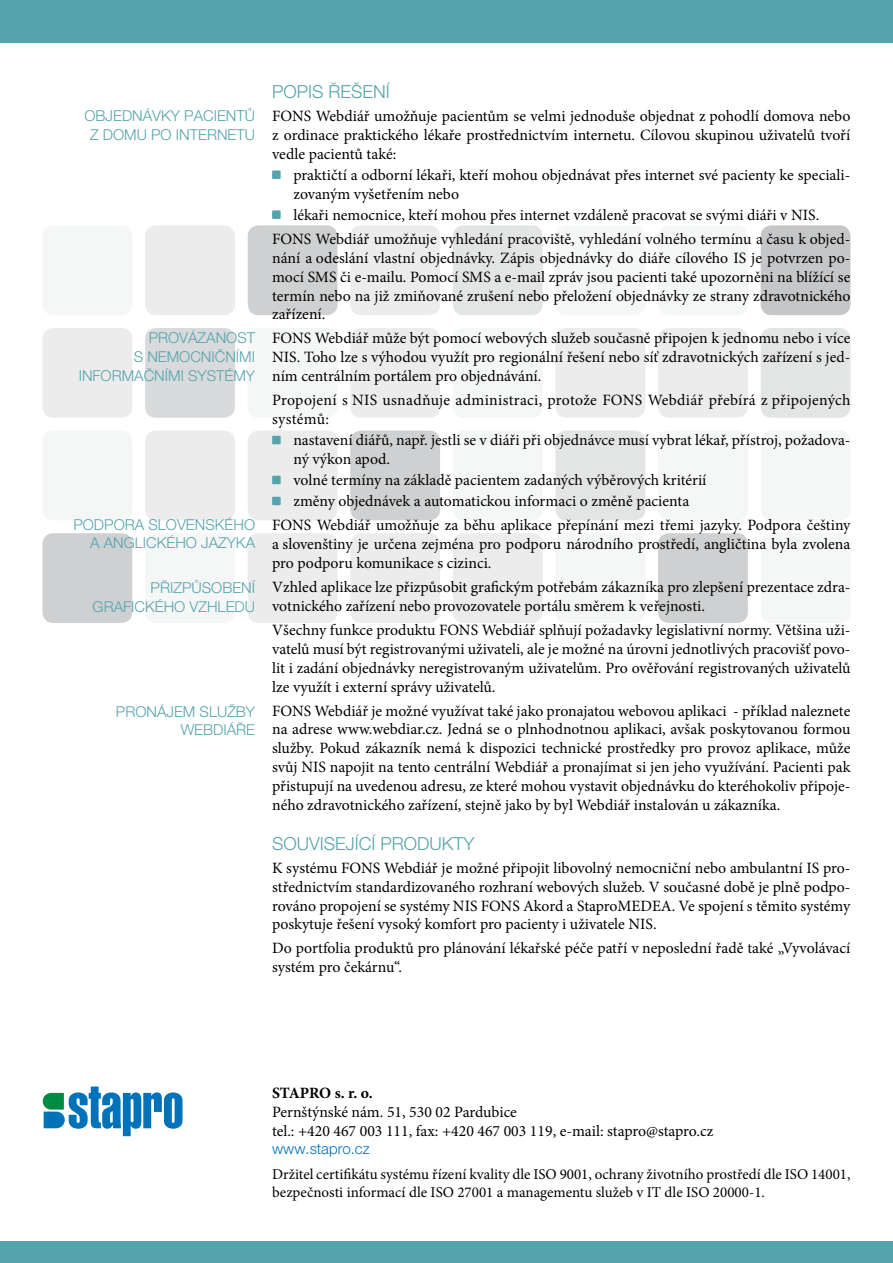
<style>
.page{position:relative;width:893px;height:1263px;background:#fff}
.page>*{position:absolute;margin:0;border:0;box-sizing:border-box;transform-origin:0 0}
.t1{font:300 18px "Helvetica Neue CE";color:#55a4ad}
.t2{font:15.75px/18.9px "Minion Pro";color:#000}
.t3{font:15.75px/18.9px "Minion Pro";letter-spacing:.02em;color:#000}
.t4{font:700 15.75px "Minion Pro";letter-spacing:-.01em;color:#000}
.t5{font:300 15px/18.8px "Helvetica Neue CE";color:#55a4ad;text-align:right}
.t6{font:15px/18px "Minion Pro";color:#000}
.t7{font:300 15px "Helvetica Neue CE";color:#0071b9}
</style>
<div class="page">
<div style="left:350px;top:533px;width:90px;height:90px;background:#ececed;border-radius:11px"></div>
<div style="left:248px;top:431px;width:89px;height:89px;background:#ececed;border-radius:11px"></div>
<div style="left:248px;top:533px;width:89px;height:90px;background:#ececed;border-radius:11px"></div>
<div style="left:350px;top:225px;width:90px;height:90px;background:#ececed;border-radius:11px"></div>
<div style="left:248px;top:225px;width:89px;height:90px;background:#cfd0d1;border-radius:11px"></div>
<div style="left:350px;top:328px;width:90px;height:90px;background:#ececed;border-radius:11px"></div>
<div style="left:248px;top:328px;width:89px;height:90px;background:#f5f6f6;border-radius:11px"></div>
<div style="left:145px;top:328px;width:90px;height:90px;background:#d9dadb;border-radius:11px"></div>
<div style="left:350px;top:431px;width:90px;height:89px;background:#cfd0d1;border-radius:11px"></div>
<div style="left:145px;top:225px;width:90px;height:90px;background:#ececed;border-radius:11px"></div>
<div style="left:43px;top:431px;width:89px;height:89px;background:#f5f6f6;border-radius:11px"></div>
<div style="left:145px;top:533px;width:90px;height:90px;background:#f5f6f6;border-radius:11px"></div>
<div style="left:43px;top:533px;width:89px;height:90px;background:#cfd0d1;border-radius:11px"></div>
<div style="left:43px;top:328px;width:89px;height:90px;background:#ececed;border-radius:11px"></div>
<div style="left:43px;top:225px;width:89px;height:90px;background:#f5f6f6;border-radius:11px"></div>
<div style="left:453px;top:533px;width:90px;height:90px;background:#ececed;border-radius:11px"></div>
<div style="left:453px;top:328px;width:90px;height:90px;background:#f5f6f6;border-radius:11px"></div>
<div style="left:453px;top:431px;width:90px;height:89px;background:#f5f6f6;border-radius:11px"></div>
<div style="left:145px;top:431px;width:90px;height:89px;background:#ececed;border-radius:11px"></div>
<div style="left:453px;top:225px;width:90px;height:90px;background:#e3e4e4;border-radius:11px"></div>
<div style="left:555px;top:533px;width:90px;height:90px;background:#f5f6f6;border-radius:11px"></div>
<div style="left:555px;top:328px;width:90px;height:90px;background:#ececed;border-radius:11px"></div>
<div style="left:555px;top:431px;width:90px;height:89px;background:#e3e4e4;border-radius:11px"></div>
<div style="left:658px;top:533px;width:90px;height:90px;background:#cfd0d1;border-radius:11px"></div>
<div style="left:658px;top:431px;width:90px;height:89px;background:#f5f6f6;border-radius:11px"></div>
<div style="left:761px;top:533px;width:89px;height:90px;background:#f5f6f6;border-radius:11px"></div>
<div style="left:761px;top:431px;width:89px;height:89px;background:#f5f6f6;border-radius:11px"></div>
<div style="left:658px;top:328px;width:90px;height:90px;background:#ececed;border-radius:11px"></div>
<div style="left:761px;top:328px;width:89px;height:90px;background:#e3e4e4;border-radius:11px"></div>
<div style="left:658px;top:225px;width:90px;height:90px;background:#f5f6f6;border-radius:11px"></div>
<div style="left:761px;top:225px;width:89px;height:90px;background:#c5c6c8;border-radius:11px"></div>
<div style="left:555px;top:225px;width:90px;height:90px;background:#f5f6f6;border-radius:11px"></div>
<div style="left:0;top:0;width:893px;height:43px;background:#55a4ad"></div>
<div style="left:0;top:1242px;width:893px;height:21px;background:#55a4ad"></div>
<svg style="left:43px;top:1086px;width:139px;height:50px"></svg>
<div style="left:272px;top:170px;width:9px;height:9px;background:#55a4ad"></div>
<div style="left:272px;top:210px;width:9px;height:9px;background:#55a4ad"></div>
<div style="left:272px;top:436px;width:9px;height:8px;background:#55a4ad"></div>
<div style="left:272px;top:476px;width:9px;height:8px;background:#55a4ad"></div>
<div style="left:272px;top:497px;width:9px;height:8px;background:#55a4ad"></div>
<p class="t5" style="left:85px;top:107px;width:172px;text-align:center">OBJEDNÁVKY PACIENTŮ<br>Z DOMU PO INTERNETU</p>
<p class="t5" style="left:79px;top:329px;width:178px">PROVÁZANOST<br>S NEMOCNIČNÍMI<br>INFORMAČNÍMI SYSTÉMY</p>
<p class="t5" style="left:73px;top:515px;width:86px">PODPORA SLOVENSKÉ</p>
<p class="t5" style="left:233px;top:515px;width:20px">HO</p>
<p class="t5" style="left:90px;top:534px;width:54px">AANGLICKÉ</p>
<p class="t5" style="left:175px;top:534px;width:80px">HO JAZYKA</p>
<p class="t5" style="left:93px;top:578px;width:164px">PŘIZPŮSOBENÍ<br>GRAFICKÉHO VZHLEDU</p>
<p class="t5" style="left:116px;top:702px;width:141px">PRONÁJEM SLUŽBY<br>WEBDIÁŘE</p>
<p class="t1" style="left:272px;top:81px;width:119px">POPIS ŘEŠENÍ</p>
<p class="t2" style="left:272px;top:107px;width:580px;text-align:justify">FONS Webdiář umožňuje pacientům se velmi jednoduše objednat z pohodlí domova nebo z ordinace praktického lékaře prostřednictvím internetu. Cílovou skupinou uživatelů tvoří vedle pacientů také:</p>
<p class="t2" style="left:293px;top:165px;width:559px">praktičtí a odborní lékaři, kteří mohou objednávat přes internet své pacienty ke speciali&shy;zovaným vyšetřením nebo</p>
<p class="t2" style="left:272px;top:203px;width:580px;line-height:24px;text-indent:21px">lékaři nemocnice, kteří mohou přes internet vzdáleně pracovat se svými diáři v NIS.<br>FONS Webdiář umožňuje vyhledání pracoviště, vyhledání volného termínu a času k objed-</p>
<p class="t2" style="left:272px;top:248px;width:580px;text-align:justify">nání a odeslání vlastní objednávky. Zápis objednávky do diáře cílového IS je potvrzen po&shy;mocí SMS či e-mailu. Pomocí SMS a e-mail zpráv jsou pacienti také upozorněni na blížící se termín nebo na již zmiňované zrušení nebo přeložení objednávky ze strany zdravotnického zařízení.</p>
<p class="t2" style="left:272px;top:329px;width:580px;text-align:justify">FONS Webdiář může být pomocí webových služeb současně připojen k jednomu nebo i více NIS. Toho lze s výhodou využít pro regionální řešení nebo síť zdravotnických zařízení s jed&shy;ním centrálním portálem pro objednávání.</p>
<p class="t3" style="left:272px;top:391px;width:580px">Propojení s NIS usnadňuje administraci, protože FONS Webdiář přebírá z připojených systémů:</p>
<p class="t2" style="left:293px;top:431px;width:559px">nastavení diářů, např. jestli se v diáři při objednávce musí vybrat lékař, přístroj, požadova&shy;ný výkon apod.</p>
<p class="t2" style="left:293px;top:470px;width:415px;line-height:21px">volné termíny na základě pacientem zadaných výběrových kritérií změny objednávek a automatickou informaci o změně pacienta</p>
<p class="t2" style="left:272px;top:516px;width:580px;text-align:justify">FONS Webdiář umožňuje za běhu aplikace přepínání mezi třemi jazyky. Podpora češtiny a slovenštiny je určena zejména pro podporu národního prostředí, angličtina byla zvolena pro podporu komunikace s cizinci.</p>
<p class="t2" style="left:272px;top:577px;width:580px">Vzhled aplikace lze přizpůsobit grafickým potřebám zákazníka pro zlepšení prezentace zdra&shy;votnického zařízení nebo provozovatele portálu směrem k veřejnosti.</p>
<p class="t2" style="left:272px;top:620px;width:580px;text-align:justify">Všechny funkce produktu FONS Webdiář splňují požadavky legislativní normy. Většina uži&shy;vatelů musí být registrovanými uživateli, ale je možné na úrovni jednotlivých pracovišť povo&shy;lit i zadání objednávky neregistrovaným uživatelům. Pro ověřování registrovaných uživatelů lze využít i externí správy uživatelů.</p>
<p class="t2" style="left:272px;top:701px;width:580px;text-align:justify">FONS Webdiář je možné využívat také jako pronajatou webovou aplikaci - příklad naleznete na adrese www.webdiar.cz. Jedná se o plnhodnotnou aplikaci, avšak poskytovanou formou služby. Pokud zákazník nemá k dispozici technické prostředky pro provoz aplikace, může svůj NIS napojit na tento centrální Webdiář a pronajímat si jen jeho využívání. Pacienti pak přistupují na uvedenou adresu, ze které mohou vystavit objednávku do kteréhokoliv připoje&shy;ného zdravotnického zařízení, stejně jako by byl Webdiář instalován u zákazníka.</p>
<p class="t1" style="left:272px;top:833px;width:204px">SOUVISEJÍCÍ PRODUKTY</p>
<p class="t2" style="left:272px;top:858px;width:580px;text-align:justify">K systému FONS Webdiář je možné připojit libovolný nemocniční nebo ambulantní IS pro&shy;střednictvím standardizovaného rozhraní webových služeb. V současné době je plně podpo&shy;rováno propojení se systémy NIS FONS Akord a StaproMEDEA. Ve spojení s těmito systémy poskytuje řešení vysoký komfort pro pacienty i uživatele NIS.</p>
<p class="t2" style="left:272px;top:939px;width:580px">Do portfolia produktů pro plánování lékařské péče patří v neposlední řadě také „Vyvolávací systém pro čekárnu“.</p>
<p class="t4" style="left:272px;top:1082px;width:102px">STAPRO s. r. o.</p>
<p class="t2" style="left:272px;top:1102px;width:443px">Pernštýnské nám. 51, 530 02 Pardubice<br>tel.: +420 467 003 111, fax: +420 467 003 119, e-mail: stapro@stapro.cz</p>
<p class="t7" style="left:272px;top:1140px;width:99px">WWW.STAPRO.CZ</p>
<p class="t6" style="left:272px;top:1166px;width:580px">Držitel certifikátu systému řízení kvality dle ISO 9001, ochrany životního prostředí dle ISO 14001, bezpečnosti informací dle ISO 27001 a managementu služeb v IT dle ISO 20000-1.</p>
</div>
